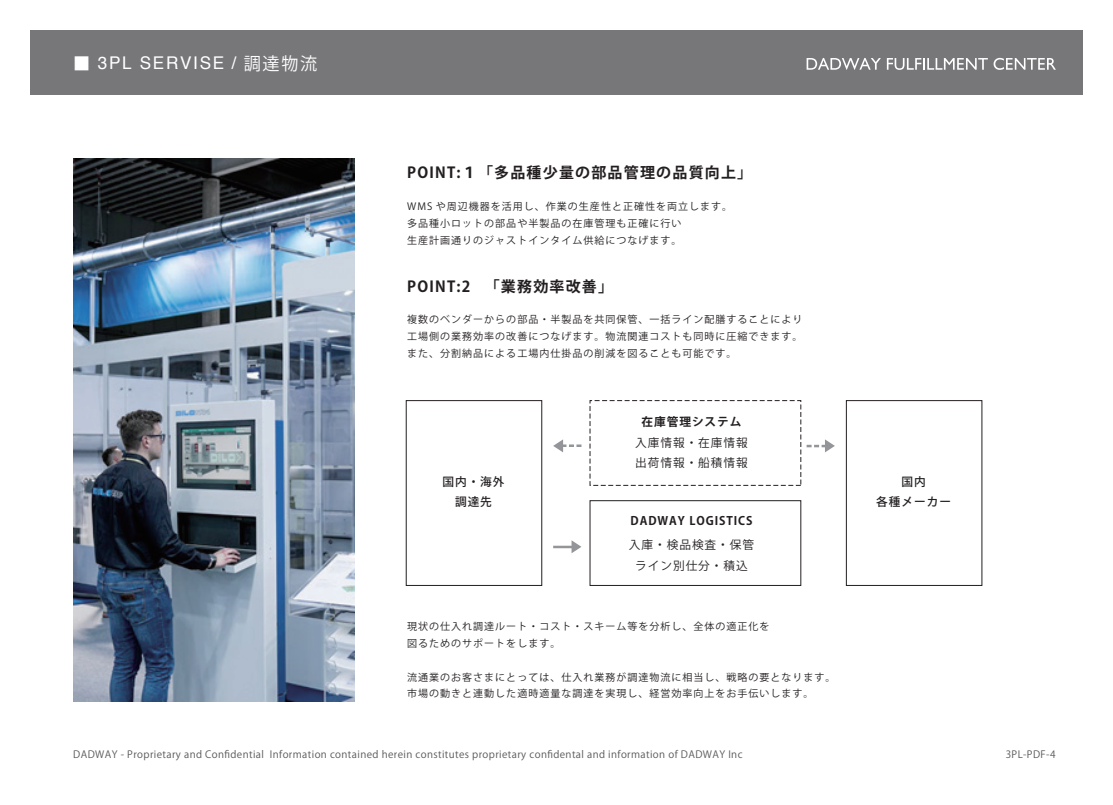
<style>
.page{position:relative;width:1113px;height:805px;background:#fff}
.page>*{position:absolute;margin:0;border:0;box-sizing:border-box;transform-origin:0 0}
.t1{font:17.5px "Helvetica";letter-spacing:.1em;color:#fff}
.t2{font:700 15px "Koz Go Pr 6 N";letter-spacing:.08em;color:#231f20}
.t3{font:11.62px/20.4px "Koz Go Pr 6 N";letter-spacing:.08em;color:#231f20}
.t4{font:700 11.62px "Koz Go Pr 6 N";letter-spacing:.08em;color:#231f20}
.t5{font:500 11.62px/20.4px "Koz Go Pr 6 N";letter-spacing:.08em;color:#231f20;text-align:center}
.t6{font:10px/16.9px "Koz Go Pr 6 N";letter-spacing:.1em;color:#231f20}
.t7{font:10px "Koz Go Pr 6 N";letter-spacing:.04em;color:#57585a}
.s1{font-family:"Koz Go Pr 6 N"}
</style>
<div class="page">
<div style="left:30px;top:31px;width:1053px;height:64px;background:#77777a"></div>
<svg style="left:806px;top:58px;width:75px;height:12px"></svg>
<svg style="left:887px;top:58px;width:169px;height:12px"></svg>
<div style="left:406px;top:400px;width:136px;height:185px;border:1px solid #231f20"></div>
<div style="left:846px;top:400px;width:136px;height:185px;border:1px solid #231f20"></div>
<div style="left:590px;top:500px;width:211px;height:85px;border:1px solid #231f20"></div>
<svg style="left:806px;top:439px;width:29px;height:13px"></svg>
<svg style="left:553px;top:439px;width:28px;height:13px"></svg>
<hr style="left:553px;top:545px;width:22px;height:3px;background:#939598">
<svg style="left:571px;top:540px;width:10px;height:13px"></svg>
<img style="left:73px;top:159px;width:281px;height:542px">
<h1 class="t1" style="left:73px;top:50px;width:245px"><span class="s1">■</span> 3PL SERVISE / <span class="s1">調達物流</span></h1>
<h2 class="t2" style="left:407px;top:164px;width:346px">POINT:１「多品種少量の部品管理の品質向上」</h2>
<p class="t6" style="left:407px;top:198px;width:326px">WMS や周辺機器を活用し、作業の生産性と正確性を両立します。多品種小ロットの部品や半製品の在庫管理も正確に行い<br>生産計画通りのジャストインタイム供給につなげます。</p>
<h2 class="t2" style="left:407px;top:277px;width:207px">POINT:2 　「業務効率改善」</h2>
<p class="t6" style="left:407px;top:311px;width:396px;text-align:justify">複数のベンダーからの部品・半製品を共同保管、一括ライン配膳することにより工場側の業務効率の改善につなげます。物流関連コストも同時に圧縮できます。また、分割納品による工場内仕掛品の削減を図ることも可能です。</p>
<p class="t4" style="left:641px;top:415px;width:101px">在庫管理システム</p>
<p class="t3" style="left:635px;top:432px;width:114px">入庫情報・在庫情報出荷情報・船積情報</p>
<p class="t5" style="left:442px;top:471px;width:64px">国内・海外調達先</p>
<p class="t5" style="left:876px;top:471px;width:76px">国内<br>各種メーカー</p>
<p class="t4" style="left:630px;top:514px;width:124px">DADWAY LOGISTICS</p>
<p class="t3" style="left:629px;top:534px;width:127px;text-align:center">入庫・検品検査・保管ライン別仕分・積込</p>
<p class="t6" style="left:407px;top:617px;width:364px">現状の仕入れ調達ルート・コスト・スキーム等を分析し、全体の適正化を図るためのサポートをします。</p>
<p class="t6" style="left:407px;top:668px;width:429px">流通業のお客さまにとっては、仕入れ業務が調達物流に相当し、戦略の要となります。市場の動きと連動した適時適量な調達を実現し、経営効率向上をお手伝いします。</p>
<p class="t7" style="left:73px;top:748px;width:671px">DADWAY - Proprietary and Confidential Information contained herein constitutes proprietary confidental and information of DADWAY Inc</p>
<p class="t7" style="left:1005px;top:748px;width:51px">3PL-PDF-4</p>
</div>
